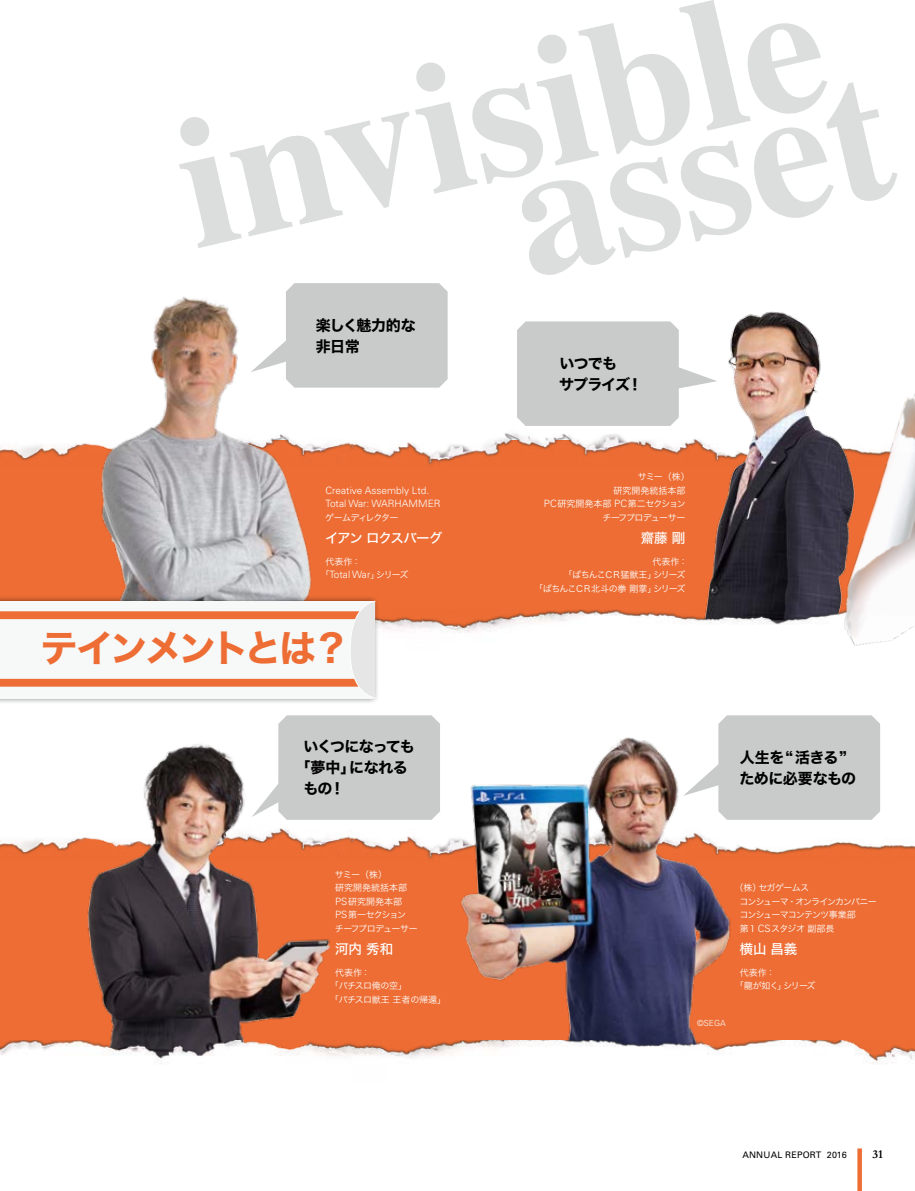
<style>
.page{position:relative;width:915px;height:1191px;background:#fff}
.page>*{position:absolute;margin:0;border:0;box-sizing:border-box;transform-origin:0 0}
.t1{font:700 186.45px "Times";color:#dcdddd}
.t2{font:37.5px "Hira Kaku Std N W7";letter-spacing:-.09em;color:#ed6d34}
.t3{font:15px/21px "Hira Kaku Std N W7";letter-spacing:-.045em;color:#000}
.t4{font:15px "Hira Kaku Std N W7";letter-spacing:-.07em;color:#000}
.t5{font:13.5px "Hira Kaku Std N W5";letter-spacing:-.02em;color:#fff}
.t6{font:13.5px "Hira Kaku Std N W5";letter-spacing:-.065em;color:#fff}
.t7{font:700 12px "Garamond";color:#000}
.t8{font:300 10.05px/13.5px "Univers LT Std";color:#fff}
.t9{font:9px/13.5px "Hira Kaku Std N W3";letter-spacing:-.095em;color:#fff;text-align:right}
.t10{font:9px/13.5px "Hira Kaku Std N W3";letter-spacing:-.035em;color:#fff}
.t11{font:9px/13.5px "Hira Kaku Std N W3";letter-spacing:-.07em;color:#fff}
.t12{font:9px/13.5px "Hira Kaku Std N W3";letter-spacing:-.03em;color:#fff}
.t13{font:9px "Hira Kaku Std N W3";color:#fff}
.t14{font:9px "Univers LT Std";letter-spacing:.02em;color:#000}
.t15{font:9px "Hira Kaku Std N W3";letter-spacing:-.1em;color:#fff}
.t16{font:300 8.4px "Univers LT Std";color:#fff}
.s1{font-family:"Hira Kaku Std N W3";font-weight:400;font-size:9px}
.s2{font-family:"Univers LT Std";font-weight:300;font-size:10.05px}
</style>
<div class="page">
<div style="left:0;top:822px;width:914px;height:245px;background:#ed6d34"></div>
<img style="left:0;top:822px;width:914px;height:37px">
<div style="left:0;top:441px;width:914px;height:198px;background:#ed6d34"></div>
<img style="left:0;top:433px;width:647px;height:32px">
<img style="left:448px;top:737px;width:296px;height:303px">
<img style="left:80px;top:744px;width:250px;height:296px">
<img style="left:647px;top:311px;width:157px;height:298px">
<img style="left:82px;top:296px;width:229px;height:299px">
<img style="left:379px;top:609px;width:336px;height:30px">
<img style="left:0;top:1040px;width:914px;height:27px">
<img style="left:715px;top:324px;width:199px;height:322px">
<svg style="left:250px;top:283px;width:197px;height:105px"></svg>
<svg style="left:517px;top:321px;width:200px;height:105px"></svg>
<svg style="left:251px;top:715px;width:189px;height:105px;background:#d0d1d1"></svg>
<svg style="left:682px;top:715px;width:197px;height:105px"></svg>
<div style="left:0;top:595px;width:379px;height:109px;background:#000;opacity:.5"></div>
<svg style="left:0;top:600px;width:376px;height:99px"></svg>
<svg style="left:857px;top:1148px;width:4px;height:43px"></svg>
<h1 class="t1" style="left:141px;top:13px;width:658px;rotate:-13deg">invisible</h1>
<h1 class="t1" style="left:474px;top:42px;width:385px;rotate:-13deg">asset</h1>
<h3 class="t3" style="left:315px;top:315px;width:101px">楽しく魅力的な非日常</h3>
<p class="t8" style="left:325px;top:483px;width:116px">Creative Assembly Ltd.<br>Total War: WARHAMMER</p>
<p class="t15" style="left:325px;top:510px;width:75px">ゲームディレクター</p>
<h3 class="t6" style="left:325px;top:527px;width:119px">イアンロクスバーグ</h3>
<p class="t11" style="left:325px;top:554px;width:37px">代表作：</p>
<p class="t8" style="left:320px;top:568px;width:90px"><span class="s1">「</span>Total War<span class="s1">」シリーズ</span></p>
<h2 class="t2" style="left:40px;top:619px;width:311px">テインメントとは？</h2>
<h3 class="t4" style="left:303px;top:735px;width:113px">いくつになっても</h3>
<h3 class="t3" style="left:295px;top:758px;width:114px">「夢中」になれる</h3>
<h3 class="t3" style="left:303px;top:779px;width:43px">もの！</h3>
<p class="t10" style="left:335px;top:867px;width:84px">サミー（株）<br>研究開発統括本部<br><span class="s2">PS</span>研究開発本部<br><span class="s2">PS</span>第一セクション<br>チーフプロデューサー</p>
<h3 class="t5" style="left:335px;top:938px;width:60px">河内秀和</h3>
<p class="t12" style="left:330px;top:965px;width:118px;text-indent:5px">代表作：<br>「パチスロ俺の空」<br>「パチスロ獣王王者の帰還」</p>
<h3 class="t3" style="left:559px;top:353px;width:85px">いつでも<br>サプライズ！</h3>
<p class="t11" style="left:637px;top:470px;width:54px">サミー（株）</p>
<p class="t13" style="left:613px;top:483px;width:73px">研究開発統括本部</p>
<p class="t13" style="left:543px;top:497px;width:143px"><span class="s2">PC</span>研究開発本部 <span class="s2">PC</span>第二セクション</p>
<p class="t11" style="left:602px;top:510px;width:84px">チーフプロデューサー</p>
<h3 class="t5" style="left:640px;top:527px;width:46px">齋藤剛</h3>
<p class="t9" style="left:534px;top:554px;width:155px">代表作：<br>「ぱちんこＣＲ猛獣王」シリーズ<br>「ぱちんこＣＲ北斗の拳剛掌」シリーズ</p>
<h3 class="t3" style="left:739px;top:747px;width:118px">人生を“活きる”ために必要なもの</h3>
<p class="t16" style="left:696px;top:1018px;width:30px">©SEGA</p>
<p class="t9" style="left:739px;top:881px;width:139px;text-align:left;text-indent:-5px">（株）セガゲームス<br>コンシューマ・オンラインカンパニーコンシューマコンテンツ事業部<br>第１<span class="s2">CS</span>スタジオ副部長</p>
<h3 class="t5" style="left:739px;top:938px;width:59px">横山昌義</h3>
<p class="t11" style="left:734px;top:965px;width:82px;text-indent:5px">代表作：<br>「龍が如く」シリーズ</p>
<p class="t14" style="left:742px;top:1149px;width:106px">ANNUAL REPORT 2016</p>
<h3 class="t7" style="left:872px;top:1147px;width:12px">31</h3>
</div>
